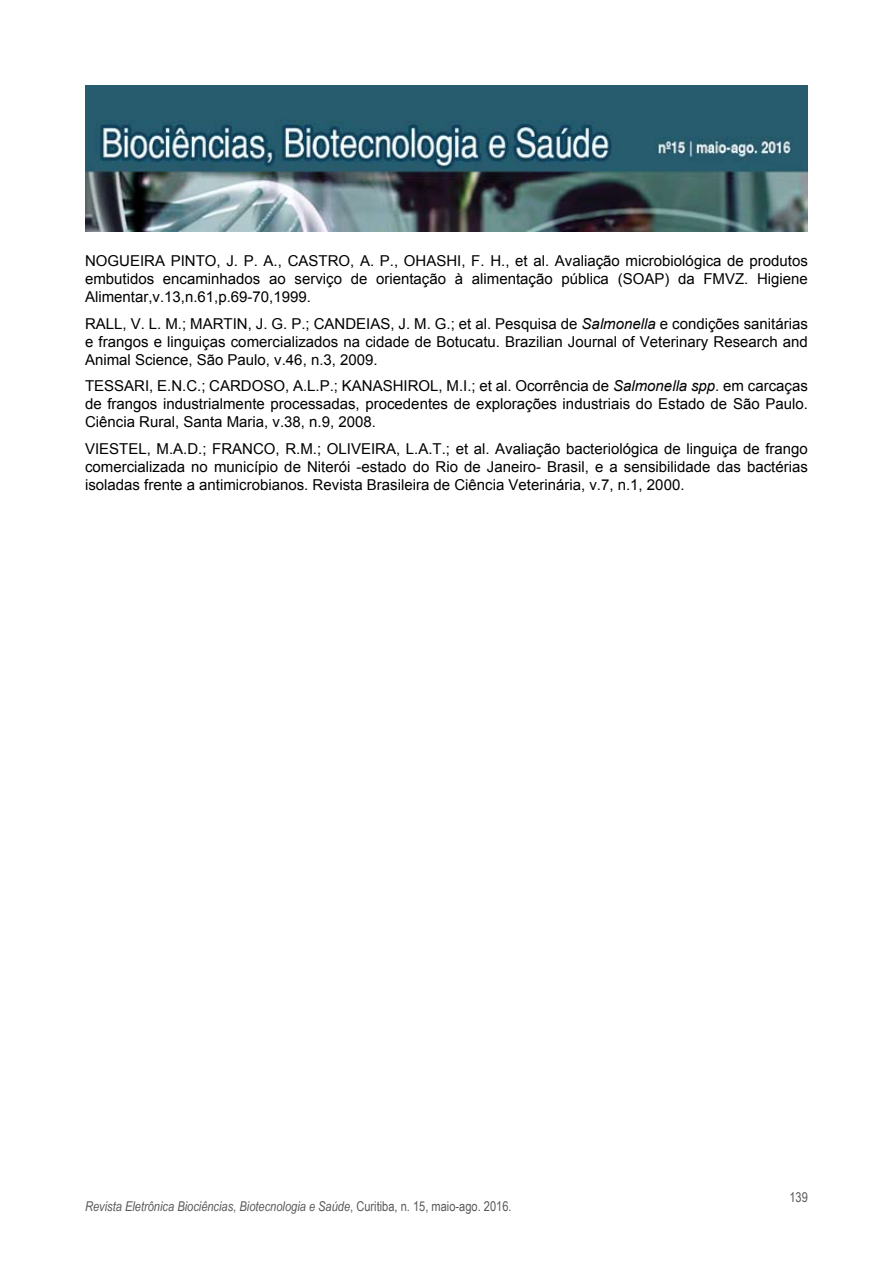
<style>
.page{position:relative;width:893px;height:1263px;background:#fff}
.page>*{position:absolute;margin:0;border:0;box-sizing:border-box;transform-origin:0 0}
.t1{font:15px/18px "Arial";color:#000;text-align:justify}
.t2{font:italic 13.5px "Arial Narrow";color:#58595b}
.t3{font:13.5px "Arial Narrow";color:#58595b}
.s1{font-style:italic}
.s2{font-style:normal}
</style>
<div class="page">
<img style="left:85px;top:85px;width:723px;height:146px">
<p class="t1" style="left:85px;top:252px;width:724px">NOGUEIRA PINTO, J. P. A., CASTRO, A. P., OHASHI, F. H., et al. Avaliação microbiológica de produtos embutidos encaminhados ao serviço de orientação à alimentação pública (SOAP) da FMVZ. Higiene Alimentar,v.13,n.61,p.69-70,1999.</p>
<p class="t1" style="left:85px;top:314px;width:724px">RALL, V. L. M.; MARTIN, J. G. P.; CANDEIAS, J. M. G.; et al. Pesquisa de <span class="s1">Salmonella</span> e condições sanitárias e frangos e linguiças comercializados na cidade de Botucatu. Brazilian Journal of Veterinary Research and Animal Science, São Paulo, v.46, n.3, 2009.</p>
<p class="t1" style="left:85px;top:377px;width:724px">TESSARI, E.N.C.; CARDOSO, A.L.P.; KANASHIROL, M.I.; et al. Ocorrência de <span class="s1">Salmonella spp</span>. em carcaças de frangos industrialmente processadas, procedentes de explorações industriais do Estado de São Paulo.<br>Ciência Rural, Santa Maria, v.38, n.9, 2008.</p>
<p class="t1" style="left:85px;top:439px;width:724px">VIESTEL, M.A.D.; FRANCO, R.M.; OLIVEIRA, L.A.T.; et al. Avaliação bacteriológica de linguiça de frango comercializada no município de Niterói -estado do Rio de Janeiro- Brasil, e a sensibilidade das bactérias isoladas frente a antimicrobianos. Revista Brasileira de Ciência Veterinária, v.7, n.1, 2000.</p>
<p class="t2" style="left:85px;top:1197px;width:428px">Revista Eletrônica Biociências, Biotecnologia e Saúde<span class="s2">, Curitiba, n. 15, maio-ago. 2016.</span></p>
<p class="t3" style="left:789px;top:1187px;width:20px">139</p>
</div>
